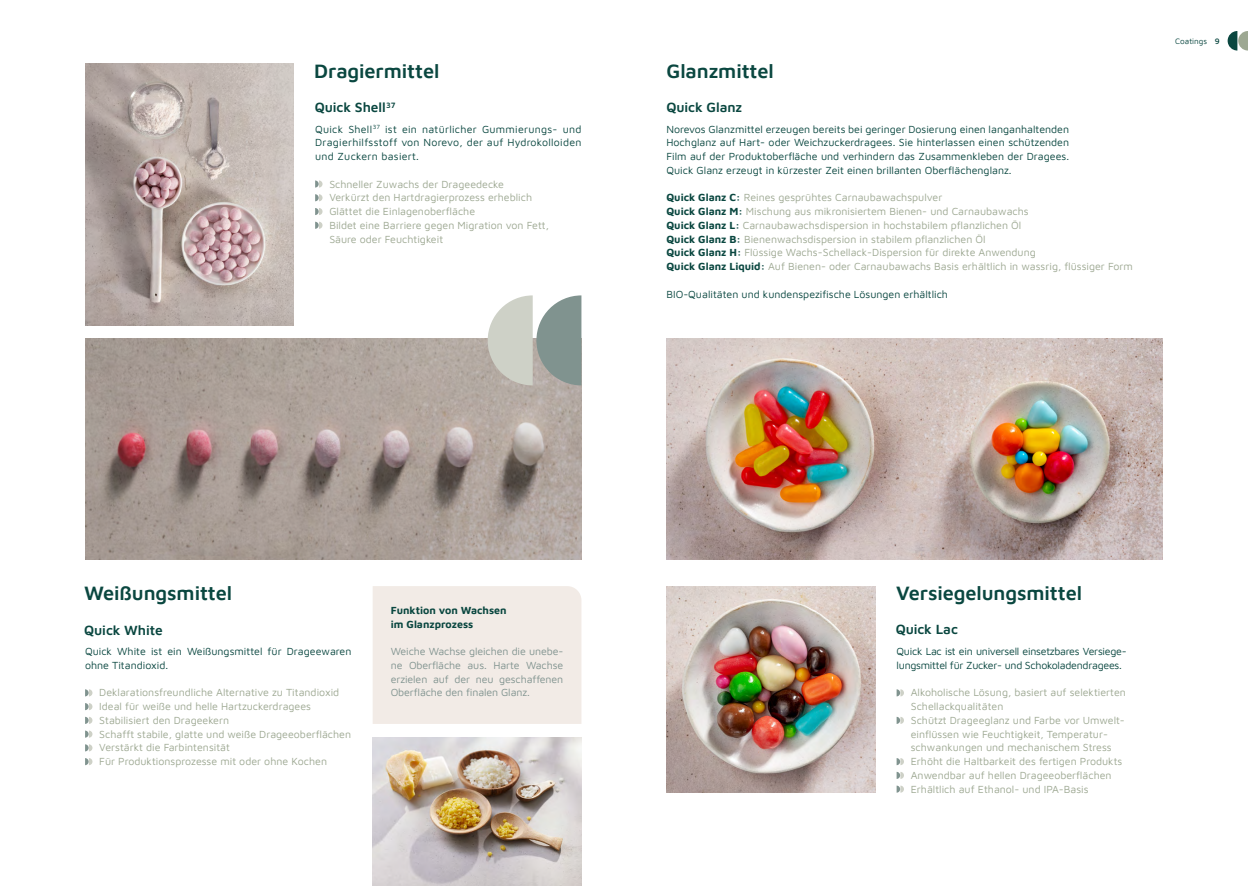
<style>
.page{position:relative;width:1248px;height:886px;background:#fff}
.page>*{position:absolute;margin:0;border:0;box-sizing:border-box;transform-origin:0 0}
.t1{font:600 20px "Maven Pro";letter-spacing:-.005em;color:#0a4740}
.t2{font:600 13.75px "Maven Pro";letter-spacing:-.005em;color:#0a4740}
.t3{font:10.62px/13.8px "Maven Pro";color:#9da892}
.Absatzformat_2{font:10.62px/13.8px "Maven Pro";color:#0a4740;text-align:justify}
.t4{font:10.62px/13.8px "Maven Pro";letter-spacing:-.01em;color:#80938f;text-align:justify}
.Absatzformat_2-2{font:10.62px/13.8px "Maven Pro";letter-spacing:-.025em;color:#0a4740}
.t5{font:700 10.62px/13.8px "Maven Pro";color:#0a4740}
.t6{font:8.12px "Maven Pro";color:#0a4740}
.t7{font:600 8px "Maven Pro";color:#0a4740}
.s1{font-weight:700;color:#0a4740}
.s2{font-weight:500}
</style>
<div class="page">
<svg style="left:1227px;top:31px;width:20px;height:20px"></svg>
<img style="left:667px;top:339px;width:495px;height:220px">
<img style="left:667px;top:586px;width:208px;height:206px">
<svg style="left:85px;top:689px;width:7px;height:7px"></svg>
<svg style="left:85px;top:703px;width:7px;height:7px"></svg>
<svg style="left:85px;top:717px;width:7px;height:7px"></svg>
<svg style="left:85px;top:730px;width:7px;height:8px"></svg>
<svg style="left:85px;top:744px;width:7px;height:7px"></svg>
<svg style="left:85px;top:758px;width:7px;height:7px"></svg>
<svg style="left:315px;top:180px;width:7px;height:8px"></svg>
<svg style="left:315px;top:194px;width:7px;height:7px"></svg>
<svg style="left:315px;top:208px;width:7px;height:7px"></svg>
<svg style="left:315px;top:222px;width:7px;height:7px"></svg>
<img style="left:85px;top:339px;width:496px;height:220px">
<svg style="left:896px;top:689px;width:7px;height:7px"></svg>
<svg style="left:896px;top:717px;width:7px;height:7px"></svg>
<svg style="left:896px;top:758px;width:7px;height:7px"></svg>
<svg style="left:896px;top:772px;width:7px;height:7px"></svg>
<svg style="left:896px;top:785px;width:7px;height:8px"></svg>
<svg style="left:487px;top:295px;width:94px;height:90px;background:#b4bbb5"></svg>
<img style="left:85px;top:64px;width:209px;height:261px">
<div style="left:373px;top:586px;width:208px;height:138px;background:#f2ebe6"></div>
<img style="left:372px;top:738px;width:209px;height:148px">
<p class="t1" style="left:314px;top:57px;width:127px">Dragiermittel</p>
<p class="t1" style="left:666px;top:57px;width:109px">Glanzmittel</p>
<p class="t7" style="left:386px;top:99px;width:11px">37</p>
<p class="Absatzformat_2" style="left:315px;top:121px;width:268px">Quick Shell<sup>37</sup> ist ein natürlicher Gummierungs- und Dragierhilfsstoff von Norevo, der auf Hydrokolloiden und Zuckern basiert.</p>
<p class="t3" style="left:329px;top:176px;width:176px">Schneller Zuwachs der Drageedecke</p>
<p class="t3" style="left:329px;top:190px;width:204px">Verkürzt den Hartdragierprozess erheblich</p>
<p class="t3" style="left:329px;top:204px;width:147px">Glättet die Einlagenoberfläche</p>
<p class="t3" style="left:329px;top:218px;width:221px">Bildet eine Barriere gegen Migration von Fett,<br>Säure oder Feuchtigkeit</p>
<p class="t2" style="left:315px;top:98px;width:72px">Quick Shell</p>
<p class="t2" style="left:666px;top:98px;width:77px">Quick Glanz</p>
<p class="Absatzformat_2" style="left:666px;top:121px;width:404px">Norevos Glanzmittel erzeugen bereits bei geringer Dosierung einen langanhaltenden Hochglanz auf Hart- oder Weichzuckerdragees. Sie hinterlassen einen schützenden Film auf der Produktoberfläche und verhindern das Zusammenkleben der Dragees.<br>Quick Glanz erzeugt in kürzester Zeit einen brillanten Oberflächenglanz.</p>
<p class="t3" style="left:666px;top:190px;width:277px"><span class="s1">Quick Glanz C:</span> Reines gesprühtes Carnaubawachspulver</p>
<p class="t3" style="left:666px;top:204px;width:364px"><span class="s1">Quick Glanz M:</span> Mischung aus mikronisiertem Bienen- und Carnaubawachs</p>
<p class="t3" style="left:666px;top:218px;width:356px"><span class="s1">Quick Glanz L:</span> Carnaubawachsdispersion in hochstabilem pflanzlichen Öl</p>
<p class="t3" style="left:666px;top:231px;width:320px"><span class="s1">Quick Glanz B:</span> Bienenwachsdispersion in stabilem pflanzlichen Öl</p>
<p class="t3" style="left:666px;top:245px;width:371px"><span class="s1">Quick Glanz H:</span> Flüssige Wachs-Schellack-Dispersion für direkte Anwendung</p>
<p class="t3" style="left:666px;top:259px;width:468px"><span class="s1">Quick Glanz Liquid:</span> Auf Bienen- oder Carnaubawachs Basis erhältlich in wassrig, flüssiger Form</p>
<p class="Absatzformat_2" style="left:666px;top:286px;width:283px">BIO-Qualitäten und kundenspezifische Lösungen erhältlich</p>
<p class="t6" style="left:1174px;top:36px;width:46px">Coatings <span class="s2">9</span></p>
<p class="t1" style="left:84px;top:579px;width:149px">Weißungsmittel</p>
<p class="t2" style="left:84px;top:620px;width:80px">Quick White</p>
<p class="Absatzformat_2" style="left:85px;top:644px;width:268px">Quick White ist ein Weißungsmittel für Drageewaren ohne Titandioxid.</p>
<p class="t3" style="left:99px;top:685px;width:241px">Deklarationsfreundliche Alternative zu Titandioxid</p>
<p class="t3" style="left:99px;top:699px;width:213px">Ideal für weiße und helle Hartzuckerdragees</p>
<p class="t3" style="left:99px;top:713px;width:131px">Stabilisiert den Drageekern</p>
<p class="t3" style="left:99px;top:726px;width:253px">Schafft stabile, glatte und weiße Drageeoberflächen</p>
<p class="t3" style="left:99px;top:740px;width:132px">Verstärkt die Farbintensität</p>
<p class="t3" style="left:99px;top:754px;width:229px">Für Produktionsprozesse mit oder ohne Kochen</p>
<p class="t5" style="left:391px;top:602px;width:117px">Funktion von Wachsen im Glanzprozess</p>
<p class="t4" style="left:391px;top:644px;width:174px">Weiche Wachse gleichen die unebe&shy;ne Oberfläche aus. Harte Wachse erzielen auf der neu geschaffenen Oberfläche den finalen Glanz.</p>
<p class="t1" style="left:896px;top:579px;width:187px">Versiegelungsmittel</p>
<p class="t2" style="left:895px;top:620px;width:64px">Quick Lac</p>
<p class="Absatzformat_2-2" style="left:896px;top:644px;width:231px">Quick Lac ist ein universell einsetzbares Versiege&shy;lungsmittel für Zucker- und Schokoladendragees.</p>
<p class="t3" style="left:910px;top:685px;width:217px">Alkoholische Lösung, basiert auf selektierten<br>Schellackqualitäten</p>
<p class="t3" style="left:910px;top:713px;width:216px">Schützt Drageeglanz und Farbe vor Umwelt&shy;einflüssen wie Feuchtigkeit, Temperatur&shy;schwankungen und mechanischem Stress</p>
<p class="t3" style="left:910px;top:754px;width:213px">Erhöht die Haltbarkeit des fertigen Produkts</p>
<p class="t3" style="left:910px;top:768px;width:202px">Anwendbar auf hellen Drageeoberflächen</p>
<p class="t3" style="left:910px;top:781px;width:179px">Erhältlich auf Ethanol- und IPA-Basis</p>
</div>
